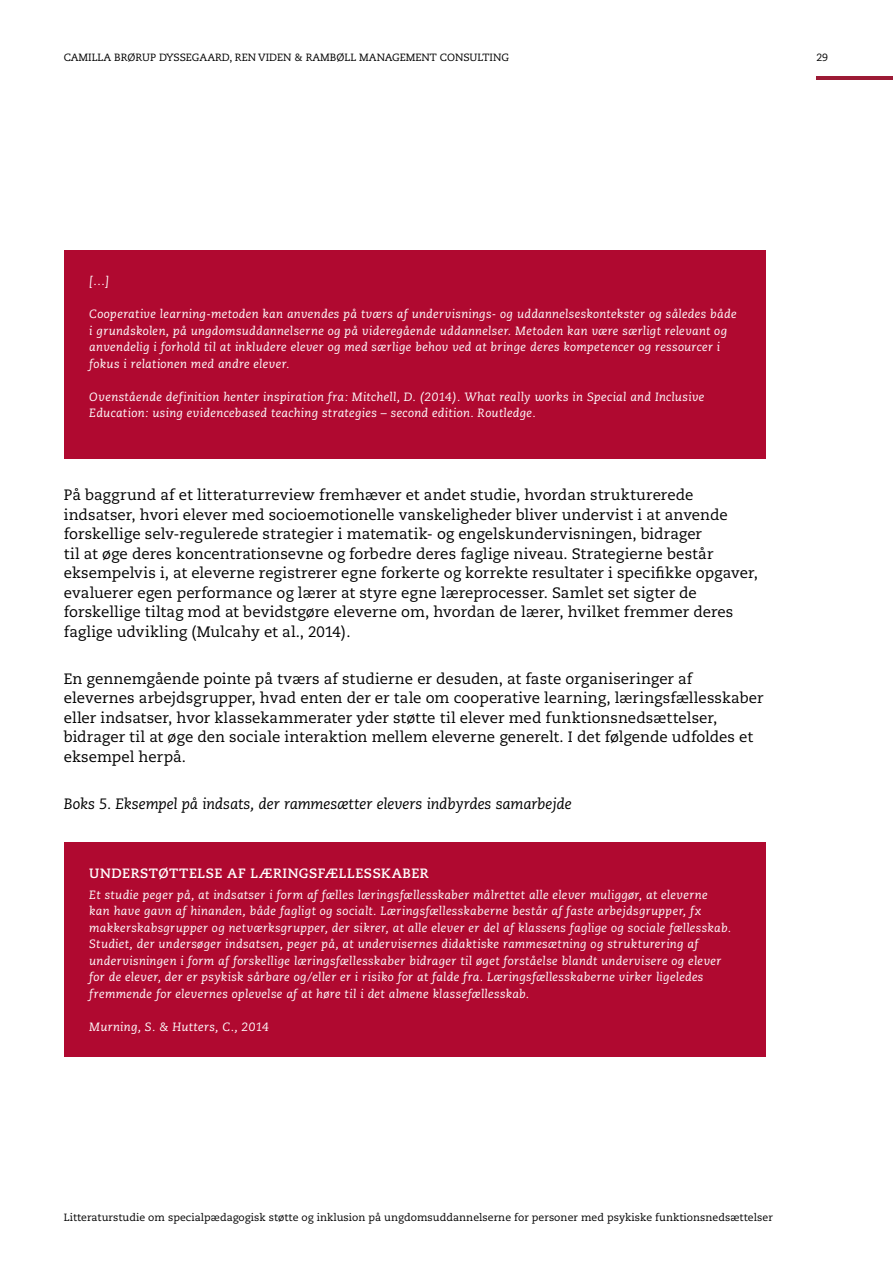
<style>
.page{position:relative;width:893px;height:1263px;background:#fff}
.page>*{position:absolute;margin:0;border:0;box-sizing:border-box;transform-origin:0 0}
.t1{font:15px/19.5px "Caecilia";color:#000}
.t2{font:italic 15px "Caecilia";letter-spacing:-.01em;color:#000}
.t3{font:700 13.5px "Caecilia";letter-spacing:.035em;color:#fff}
.t4{font:italic 12px/16.5px "Caecilia";letter-spacing:.025em;color:#fff}
.t5{font:10.5px "Caecilia";letter-spacing:.005em;color:#000}
</style>
<div class="page">
<hr style="left:816px;top:76px;width:77px;height:4px;background:#9c1a35">
<div style="left:64px;top:251px;width:701px;height:208px;background:#b00930"></div>
<div style="left:64px;top:842px;width:701px;height:214px;background:#b00930"></div>
<p class="t5" style="left:64px;top:52px;width:447px">CAMILLA BRØRUP DYSSEGAARD, REN VIDEN &amp; RAMBØLL MANAGEMENT CONSULTING</p>
<p class="t5" style="left:816px;top:52px;width:13px">29</p>
<p class="t4" style="left:89px;top:273px;width:22px">[…]</p>
<p class="t4" style="left:89px;top:306px;width:649px">Cooperative learning-metoden kan anvendes på tværs af undervisnings- og uddannelseskontekster og således både i grundskolen, på ungdomsuddannelserne og på videregående uddannelser. Metoden kan være særligt relevant og anvendelig i forhold til at inkludere elever og med særlige behov ved at bringe deres kompetencer og ressourcer i fokus i relationen med andre elever.</p>
<p class="t4" style="left:89px;top:388px;width:617px">Ovenstående definition henter inspiration fra: Mitchell, D. (2014). What really works in Special and Inclusive<br>Education: using evidencebased teaching strategies – second edition. Routledge.</p>
<p class="t1" style="left:64px;top:485px;width:696px">På baggrund af et litteraturreview fremhæver et andet studie, hvordan strukturerede indsatser, hvori elever med socioemotionelle vanskeligheder bliver undervist i at anvende forskellige selv-regulerede strategier i matematik- og engelskundervisningen, bidrager<br>til at øge deres koncentrationsevne og forbedre deres faglige niveau. Strategierne består eksempelvis i, at eleverne registrerer egne forkerte og korrekte resultater i specifikke opgaver, evaluerer egen performance og lærer at styre egne læreprocesser. Samlet set sigter de forskellige tiltag mod at bevidstgøre eleverne om, hvordan de lærer, hvilket fremmer deres faglige udvikling (Mulcahy et al., 2014).</p>
<p class="t1" style="left:64px;top:669px;width:701px">En gennemgående pointe på tværs af studierne er desuden, at faste organiseringer af elevernes arbejdsgrupper, hvad enten der er tale om cooperative learning, læringsfællesskaber eller indsatser, hvor klassekammerater yder støtte til elever med funktionsnedsættelser, bidrager til at øge den sociale interaktion mellem eleverne generelt. I det følgende udfoldes et eksempel herpå.</p>
<p class="t2" style="left:64px;top:795px;width:509px">Boks 5. Eksempel på indsats, der rammesætter elevers indbyrdes samarbejde</p>
<p class="t3" style="left:89px;top:865px;width:341px">UNDERSTØTTELSE AF LÆRINGSFÆLLESSKABER</p>
<p class="t4" style="left:89px;top:887px;width:643px">Et studie peger på, at indsatser i form af fælles læringsfællesskaber målrettet alle elever muliggør, at eleverne kan have gavn af hinanden, både fagligt og socialt. Læringsfællesskaberne består af faste arbejdsgrupper, fx makkerskabsgrupper og netværksgrupper, der sikrer, at alle elever er del af klassens faglige og sociale fællesskab.<br>Studiet, der undersøger indsatsen, peger på, at undervisernes didaktiske rammesætning og strukturering af undervisningen i form af forskellige læringsfællesskaber bidrager til øget forståelse blandt undervisere og elever for de elever, der er psykisk sårbare og/eller er i risiko for at falde fra. Læringsfællesskaberne virker ligeledes fremmende for elevernes oplevelse af at høre til i det almene klassefællesskab.</p>
<p class="t4" style="left:89px;top:1019px;width:181px">Murning, S. &amp; Hutters, C., 2014</p>
<p class="t5" style="left:64px;top:1211px;width:710px">Litteraturstudie om specialpædagogisk støtte og inklusion på ungdomsuddannelserne for personer med psykiske funktionsnedsættelser</p>
</div>
